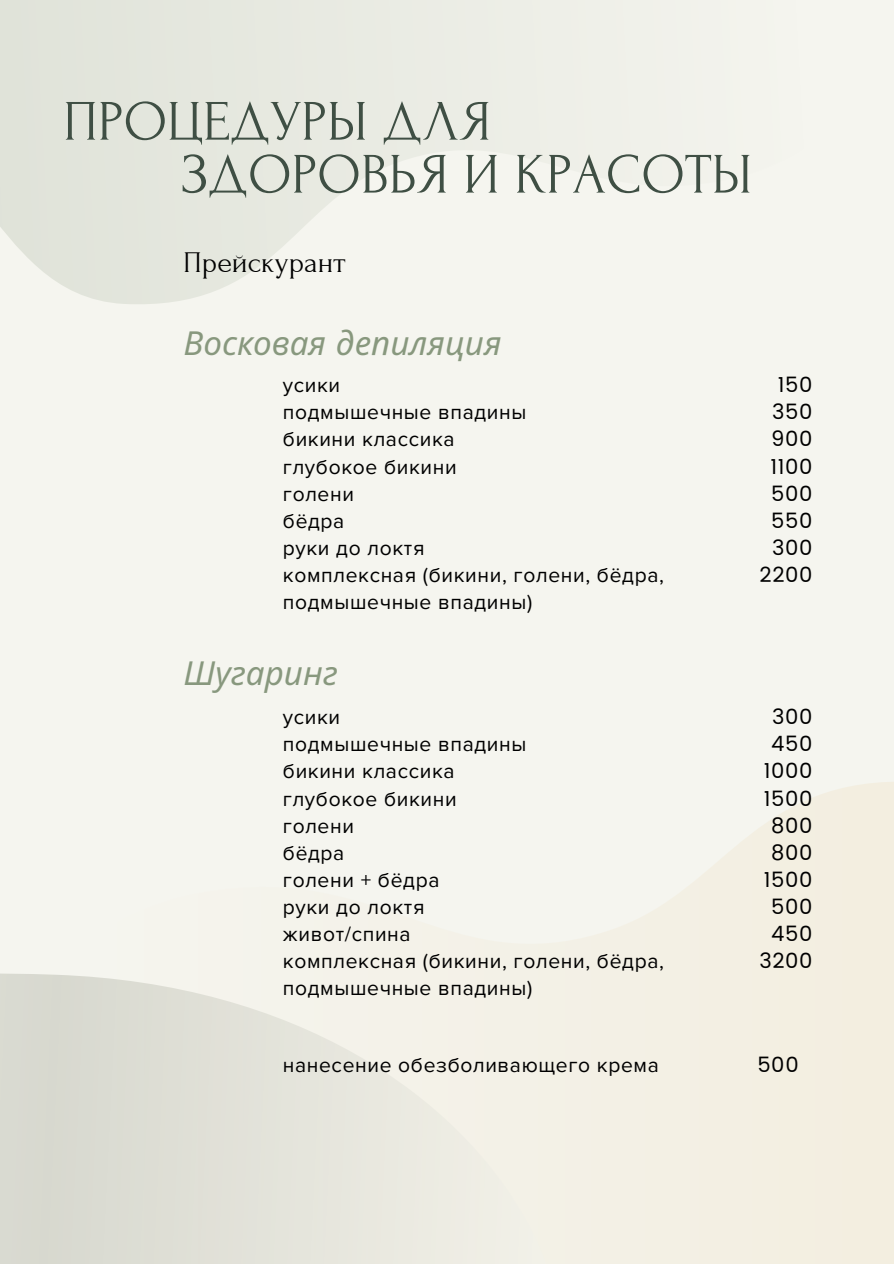
<style>
.page{position:relative;width:894px;height:1264px;background:#fff}
.page>*{position:absolute;margin:0;border:0;box-sizing:border-box;transform-origin:0 0}
.t1{font:57px "Forum";color:#3f4f44}
.t2{font:italic 33px "Noto Sans";color:#88987e}
.t3{font:30px "Forum";color:#000}
.t4{font:21px/27px "Proxima Nova";letter-spacing:.03em;color:#000}
.t5{font:21px "Poppins";letter-spacing:.03em;color:#000}
</style>
<div class="page">
<div style="left:0;top:0;width:893px;height:1263px;background:#f5f5ef"></div>
<svg style="left:645px;top:782px;width:248px;height:481px;fill:#f3efe2"></svg>
<svg style="left:0;top:0;width:435px;height:304px;fill:#e5e8df"></svg>
<svg style="left:0;top:973px;width:486px;height:290px;fill:#e2e2d9"></svg>
<p class="t1" style="left:63px;top:91px;width:429px">ПРОЦЕДУРЫ ДЛЯ</p>
<p class="t1" style="left:182px;top:144px;width:571px">ЗДОРОВЬЯ И КРАСОТЫ</p>
<p class="t3" style="left:183px;top:246px;width:163px">Прейскурант</p>
<p class="t2" style="left:183px;top:320px;width:319px">Восковая депиляция</p>
<p class="t4" style="left:283px;top:372px;width:59px">усики</p>
<p class="t4" style="left:283px;top:399px;width:245px">подмышечные впадины</p>
<p class="t4" style="left:283px;top:426px;width:173px">бикини классика</p>
<p class="t4" style="left:283px;top:453px;width:175px">глубокое бикини</p>
<p class="t4" style="left:283px;top:480px;width:73px">голени</p>
<p class="t4" style="left:283px;top:507px;width:63px">бёдра</p>
<p class="t4" style="left:283px;top:534px;width:143px">руки до локтя</p>
<p class="t4" style="left:283px;top:561px;width:382px">комплексная (бикини, голени, бёдра, подмышечные впадины)</p>
<p class="t2" style="left:183px;top:649px;width:156px">Шугаринг</p>
<p class="t4" style="left:283px;top:704px;width:59px">усики</p>
<p class="t4" style="left:283px;top:731px;width:245px">подмышечные впадины</p>
<p class="t4" style="left:283px;top:758px;width:173px">бикини классика</p>
<p class="t4" style="left:283px;top:785px;width:175px">глубокое бикини</p>
<p class="t4" style="left:283px;top:812px;width:73px">голени</p>
<p class="t4" style="left:283px;top:839px;width:63px">бёдра</p>
<p class="t4" style="left:283px;top:866px;width:158px">голени + бёдра</p>
<p class="t4" style="left:283px;top:893px;width:143px">руки до локтя</p>
<p class="t4" style="left:283px;top:920px;width:129px">живот/спина</p>
<p class="t4" style="left:283px;top:947px;width:382px">комплексная (бикини, голени, бёдра, подмышечные впадины)</p>
<p class="t5" style="left:777px;top:373px;width:36px">150</p>
<p class="t5" style="left:772px;top:400px;width:42px">350</p>
<p class="t5" style="left:771px;top:427px;width:43px">900</p>
<p class="t5" style="left:770px;top:454px;width:44px">1100</p>
<p class="t5" style="left:771px;top:481px;width:43px">500</p>
<p class="t5" style="left:771px;top:508px;width:43px">550</p>
<p class="t5" style="left:772px;top:535px;width:42px">300</p>
<p class="t5" style="left:759px;top:562px;width:55px">2200</p>
<p class="t5" style="left:772px;top:705px;width:42px">300</p>
<p class="t5" style="left:771px;top:732px;width:43px">450</p>
<p class="t5" style="left:763px;top:759px;width:50px">1000</p>
<p class="t5" style="left:763px;top:786px;width:50px">1500</p>
<p class="t5" style="left:771px;top:813px;width:43px">800</p>
<p class="t5" style="left:771px;top:840px;width:43px">800</p>
<p class="t5" style="left:763px;top:867px;width:50px">1500</p>
<p class="t5" style="left:771px;top:894px;width:43px">500</p>
<p class="t5" style="left:771px;top:921px;width:43px">450</p>
<p class="t5" style="left:759px;top:948px;width:55px">3200</p>
<p class="t4" style="left:283px;top:1051px;width:377px">нанесение обезболивающего крема</p>
<p class="t5" style="left:757px;top:1052px;width:43px">500</p>
</div>
